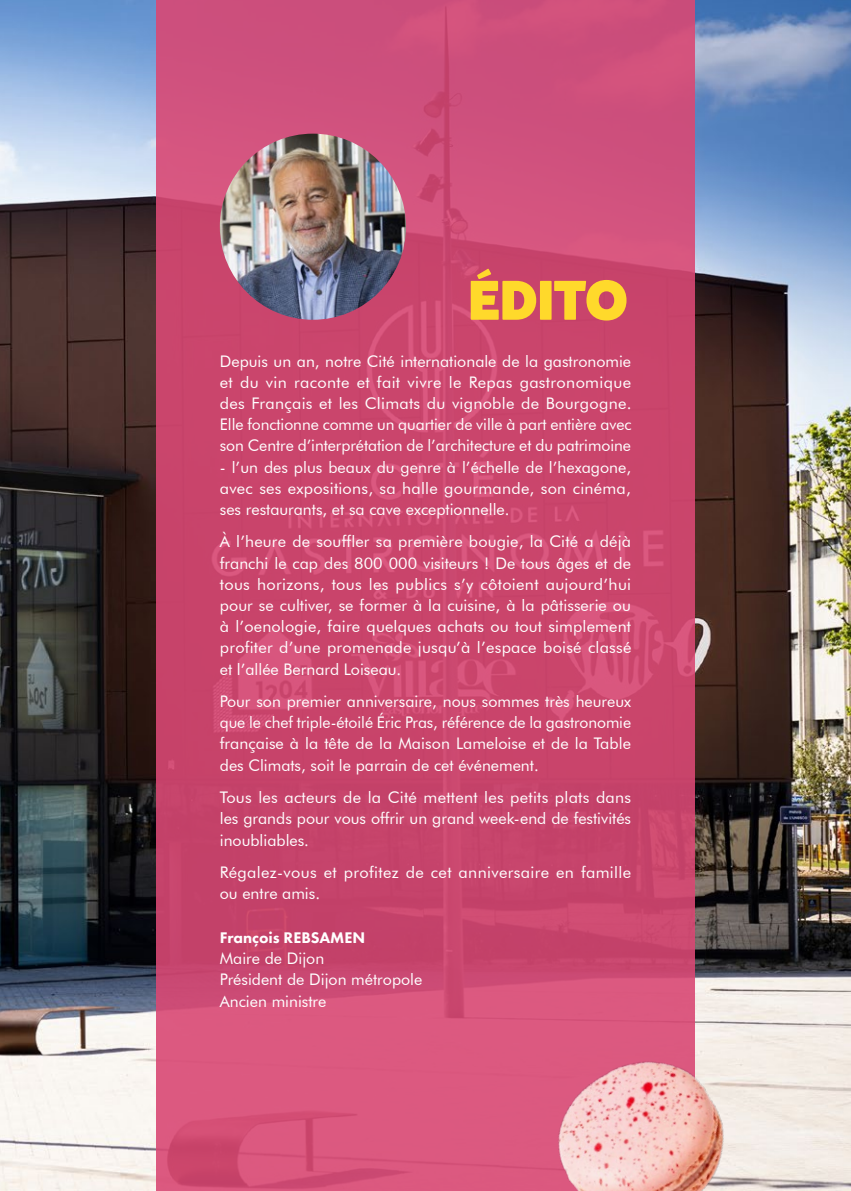
<style>
.page{position:relative;width:851px;height:1191px;background:#fff}
.page>*{position:absolute;margin:0;border:0;box-sizing:border-box;transform-origin:0 0}
.t1{font:800 56.4px "Fat Frank";letter-spacing:.01em;color:#ffd92b}
.t2{font:16px/21.2px "Futura BT";color:#fff;text-align:justify}
.t3{font:16px/21.2px "Futura BT";letter-spacing:.02em;color:#fff}
.t4{font:800 16px "Futura PT";color:#fff}
</style>
<div class="page">
<img style="left:0;top:0;width:850px;height:1191px">
<div style="left:156px;top:0;width:538px;height:1191px;background:linear-gradient(to bottom,#ca4974,#d14c72)"></div>
<img style="left:220px;top:134px;width:186px;height:186px;border-radius:93px">
<img style="left:523px;top:1021px;width:235px;height:170px">
<h1 class="t1" style="left:468px;top:269px;width:161px">ÉDITO</h1>
<p class="t2" style="left:220px;top:350px;width:413px">Depuis un an, notre Cité internationale de la gastronomie et du vin raconte et fait vivre le Repas gastronomique des Français et les Climats du vignoble de Bourgogne.<br>Elle fonctionne comme un quartier de ville à part entière avec son Centre d’interprétation de l’architecture et du patrimoine</p>
<p class="t2" style="left:220px;top:456px;width:413px">- l’un des plus beaux du genre à l’échelle de l’hexagone, avec ses expositions, sa halle gourmande, son cinéma, ses restaurants, et sa cave exceptionnelle.</p>
<p class="t2" style="left:220px;top:531px;width:413px">À l’heure de souffler sa première bougie, la Cité a déjà franchi le cap des 800 000 visiteurs ! De tous âges et de tous horizons, tous les publics s’y côtoient aujourd’hui pour se cultiver, se former à la cuisine, à la pâtisserie ou à l’oenologie, faire quelques achats ou tout simplement profiter d’une promenade jusqu’à l’espace boisé classé et l’allée Bernard Loiseau.</p>
<p class="t2" style="left:220px;top:690px;width:412px">Pour son premier anniversaire, nous sommes très heureux que le chef triple-étoilé Éric Pras, référence de la gastronomie française à la tête de la Maison Lameloise et de la Table des Climats, soit le parrain de cet événement.</p>
<p class="t2" style="left:220px;top:786px;width:413px">Tous les acteurs de la Cité mettent les petits plats dans les grands pour vous offrir un grand week-end de festivités inoubliables.</p>
<p class="t3" style="left:220px;top:861px;width:413px">Régalez-vous et profitez de cet anniversaire en famille ou entre amis.</p>
<p class="t4" style="left:220px;top:927px;width:147px">François REBSAMEN</p>
<p class="t2" style="left:220px;top:948px;width:204px;text-align:left">Maire de Dijon<br>Président de Dijon métropole<br>Ancien ministre</p>
</div>
